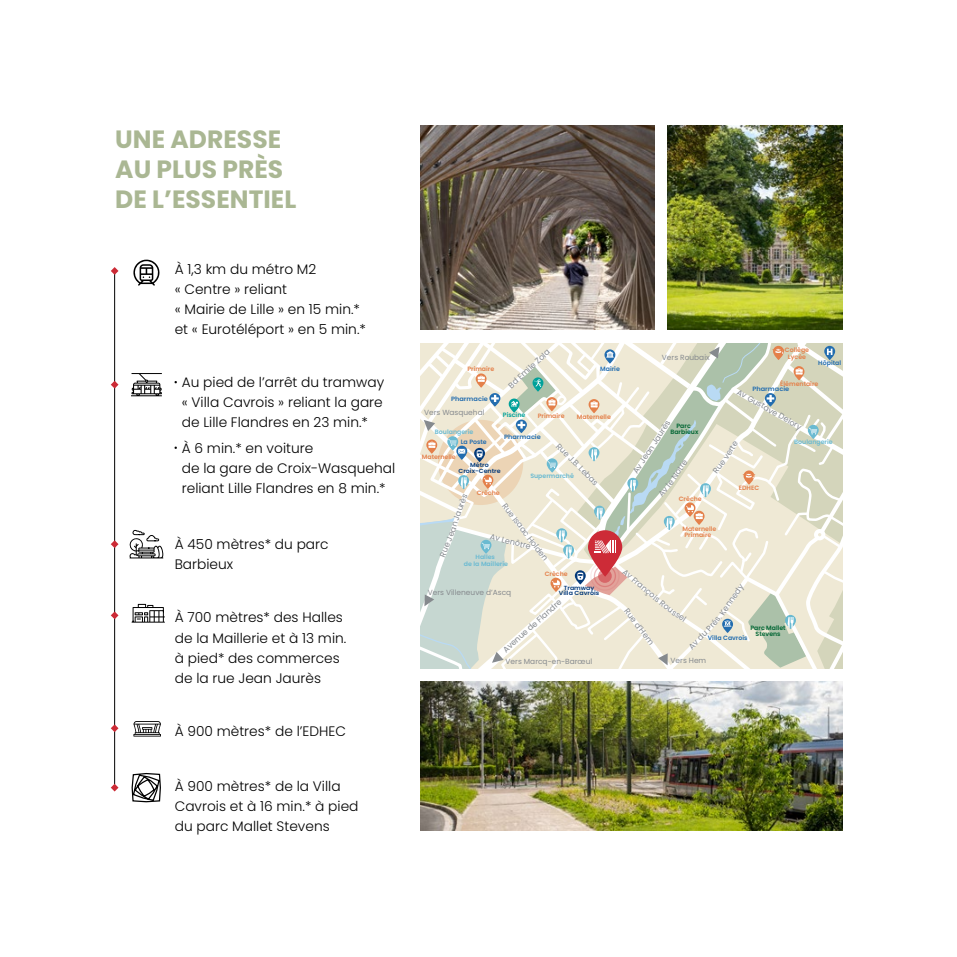
<style>
.page{position:relative;width:957px;height:957px;background:#fff}
.page>*{position:absolute;margin:0;border:0;box-sizing:border-box;transform-origin:0 0}
.t1{font:700 25px/30px "Poppins";color:#aab793}
.t2{font:300 13.75px/20px "Poppins";color:#000}
.t3{font:8.12px "Poppins";color:#868a8e}
.t4{font:7.5px "Poppins";color:#868a8e}
.t5{font:600 6.25px/6.2px "Poppins";color:#e4804a;text-align:center}
.t6{font:600 6.25px "Poppins";color:#6abad1}
.t7{font:600 6.25px "Poppins";color:#236daf}
.t8{font:600 6.25px/6.2px "Poppins";letter-spacing:-.005em;color:#006533;text-align:center}
.t9{font:600 6.25px "Poppins";color:#236daf;scale:1.06 1}
.t10{font:600 6.25px "Poppins";color:#00a19a}
.t11{font:600 6.12px/7.4px "Poppins";color:#6abad1;text-align:center}
.t12{font:600 6px/5.9px "Poppins";color:#043a7a;text-align:center;scale:1.06 1}
</style>
<div class="page">
<hr style="left:114px;top:273px;width:1px;height:511px;background:#000">
<svg style="left:131px;top:373px;width:31px;height:23px"></svg>
<svg style="left:129px;top:530px;width:34px;height:28px"></svg>
<svg style="left:133px;top:259px;width:27px;height:27px"></svg>
<svg style="left:111px;top:267px;width:7px;height:8px"></svg>
<svg style="left:111px;top:381px;width:7px;height:7px"></svg>
<svg style="left:111px;top:540px;width:7px;height:8px"></svg>
<svg style="left:133px;top:721px;width:28px;height:15px"></svg>
<svg style="left:131px;top:772px;width:30px;height:31px"></svg>
<svg style="left:111px;top:724px;width:7px;height:8px"></svg>
<svg style="left:111px;top:784px;width:7px;height:7px"></svg>
<svg style="left:132px;top:604px;width:33px;height:18px"></svg>
<svg style="left:111px;top:611px;width:7px;height:8px"></svg>
<img style="left:421px;top:682px;width:421px;height:149px">
<img style="left:421px;top:125px;width:234px;height:205px">
<img style="left:667px;top:125px;width:175px;height:205px">
<svg style="left:420px;top:344px;width:422px;height:325px"></svg>
<h1 class="t1" style="left:115px;top:124px;width:182px">UNE ADRESSE<br>AU PLUS PRÈS<br>DE L’ESSENTIEL</h1>
<p class="t2" style="left:175px;top:259px;width:193px">À 1,3 km du métro M2<br>« Centre » reliant<br>« Mairie de Lille » en 15 min.* et « Eurotéléport » en 5 min.*</p>
<p class="t2" style="left:182px;top:372px;width:204px;text-align:justify">Au pied de l’arrêt du tramway « Villa Cavrois » reliant la gare de Lille Flandres en 23 min.*</p>
<p class="t2" style="left:182px;top:438px;width:215px">À 6 min.* en voiture<br>de la gare de Croix-Wasquehal reliant Lille Flandres en 8 min.*</p>
<p class="t2" style="left:175px;top:534px;width:155px">À 450 mètres* du parc<br>Barbieux</p>
<p class="t2" style="left:175px;top:608px;width:173px">À 700 mètres* des Halles de la Maillerie et à 13 min. à pied* des commerces de la rue Jean Jaurès</p>
<p class="t2" style="left:175px;top:721px;width:173px">À 900 mètres* de l’EDHEC</p>
<p class="t2" style="left:175px;top:776px;width:185px">À 900 mètres* de la Villa<br>Cavrois et à 16 min.* à pied du parc Mallet Stevens</p>
<p class="t5" style="left:467px;top:366px;width:28px">Primaire</p>
<p class="t9" style="left:451px;top:395px;width:36px">Pharmacie</p>
<p class="t4" style="left:424px;top:408px;width:62px">Vers Wasquehal</p>
<p class="t6" style="left:435px;top:429px;width:40px">Boulangerie</p>
<p class="t7" style="left:461px;top:438px;width:28px">La Poste</p>
<p class="t5" style="left:422px;top:454px;width:35px">Maternelle</p>
<p class="t3" style="left:506px;top:383px;width:55px;rotate:-42deg">Bd Emile Zola</p>
<p class="t10" style="left:503px;top:411px;width:24px">Piscine</p>
<p class="t5" style="left:538px;top:412px;width:28px">Primaire</p>
<p class="t9" style="left:504px;top:433px;width:36px">Pharmacie</p>
<p class="t7" style="left:600px;top:365px;width:21px">Mairie</p>
<p class="t5" style="left:577px;top:414px;width:35px">Maternelle</p>
<p class="t12" style="left:458px;top:462px;width:41px">Métro<br>Croix-Centre</p>
<p class="t5" style="left:477px;top:490px;width:24px">Crèche</p>
<p class="t3" style="left:581px;top:461px;width:29px;rotate:46deg">.Lebas</p>
<p class="t6" style="left:530px;top:472px;width:45px">Supermarché</p>
<p class="t3" style="left:508px;top:501px;width:71px;rotate:53deg">Rue Isaac Holden</p>
<p class="t11" style="left:464px;top:553px;width:46px">Halles<br>de la Maillerie</p>
<p class="t4" style="left:662px;top:353px;width:49px">Vers Roubaix</p>
<p class="t3" style="left:631px;top:470px;width:63px;rotate:-57deg">Av Jean Jaurès</p>
<p class="t8" style="left:670px;top:423px;width:29px">Parc<br>Barbieux</p>
<p class="t3" style="left:672px;top:470px;width:18px;rotate:-56deg">otre</p>
<p class="t5" style="left:679px;top:495px;width:24px">Crèche</p>
<p class="t5" style="left:682px;top:525px;width:35px">Maternelle<br>Primaire</p>
<p class="t5" style="left:785px;top:347px;width:26px">Collège<br>Lycée</p>
<p class="t7" style="left:818px;top:359px;width:24px">Hôpital</p>
<p class="t5" style="left:780px;top:381px;width:40px">Élémentaire</p>
<p class="t9" style="left:752px;top:385px;width:36px">Pharmacie</p>
<p class="t3" style="left:740px;top:387px;width:74px;rotate:30deg">Av G ustave D elory</p>
<p class="t5" style="left:739px;top:484px;width:22px">EDHEC</p>
<p class="t6" style="left:794px;top:438px;width:40px">Boulangerie</p>
<p class="t4" style="left:428px;top:588px;width:85px">Vers Villeneuve d’Ascq</p>
<p class="t5" style="left:545px;top:571px;width:24px">Crèche</p>
<p class="t12" style="left:559px;top:584px;width:40px">Tramway<br>Villa Cavrois</p>
<p class="t3" style="left:501px;top:647px;width:77px;rotate:-42deg">Avenue de Flandre</p>
<p class="t3" style="left:627px;top:567px;width:48px;rotate:40deg">Av François</p>
<p class="t3" style="left:636px;top:614px;width:35px;rotate:53deg">e d’Hem</p>
<p class="t3" style="left:675px;top:607px;width:17px;rotate:34deg">ssel</p>
<p class="t3" style="left:723px;top:603px;width:26px;rotate:-55deg">nnedy</p>
<p class="t8" style="left:750px;top:625px;width:37px">Parc Mallet<br>Stevens</p>
<p class="t7" style="left:708px;top:634px;width:41px">Villa Cavrois</p>
<p class="t4" style="left:505px;top:656px;width:88px">Vers Marcq-en-Barœul</p>
<p class="t4" style="left:670px;top:656px;width:37px">Vers Hem</p>
</div>
